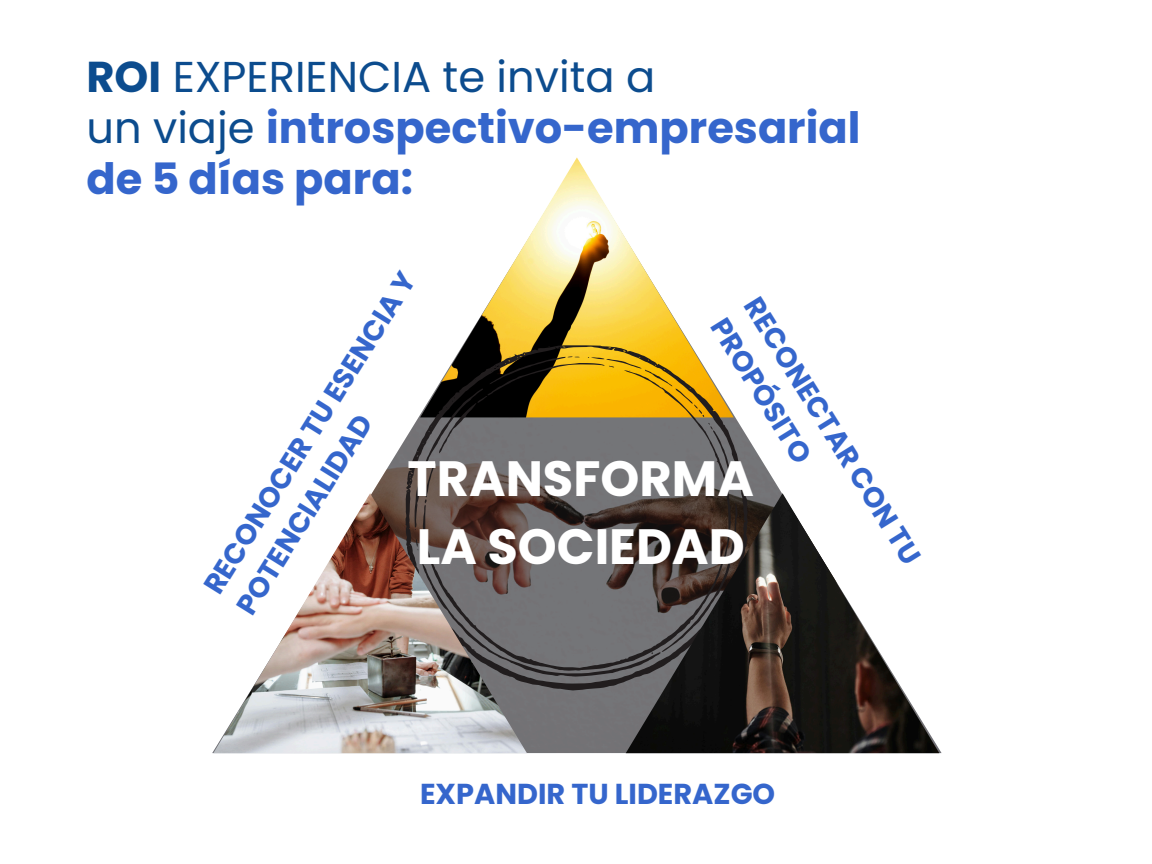
<style>
.page{position:relative;width:1152px;height:864px;background:#fff}
.page>*{position:absolute;margin:0;border:0;box-sizing:border-box;transform-origin:0 0}
.t1{font:700 49.65px/67.8px "Poppins";color:#fff}
.t2{font:700 43.2px/50.7px "Poppins";color:#3566cc}
.t3{font:700 28.8px "Poppins";color:#3566cc}
.t4{font:700 28.5px/39.3px "Poppins";color:#3566cc}
.s1{color:#0c4c8e}
.s2{font-weight:400;color:#0c4c8e}
</style>
<div class="page">
<svg style="left:212px;top:439px;width:730px;height:314px"></svg>
<img style="left:463px;top:157px;width:228px;height:188px">
<svg style="left:405px;top:345px;width:344px;height:345px;background:#83775b"></svg>
<img style="left:213px;top:493px;width:314px;height:260px">
<img style="left:626px;top:493px;width:313px;height:260px">
<p class="t2" style="left:86px;top:52px;width:776px"><span class="s1">ROI</span> <span class="s2">EXPERIENCIA te invita a<br>un viaje</span> introspectivo-empresarial de 5 días para:</p>
<p class="t4" style="left:194px;top:581px;width:375px;rotate:-58deg">RECONOCER TU ESENCIA Y</p>
<h1 class="t4" style="left:768px;top:290px;width:309px;rotate:58deg">RECONECTAR CON TU<br>PROPÓSITO</h1>
<p class="t4" style="left:227px;top:601px;width:231px;rotate:-58deg">POTENCIALIDAD</p>
<p class="t1" style="left:408px;top:445px;width:348px">TRANSFORMA<br>LA SOCIEDAD</p>
<p class="t3" style="left:420px;top:774px;width:357px">EXPANDIR TU LIDERAZGO</p>
</div>
